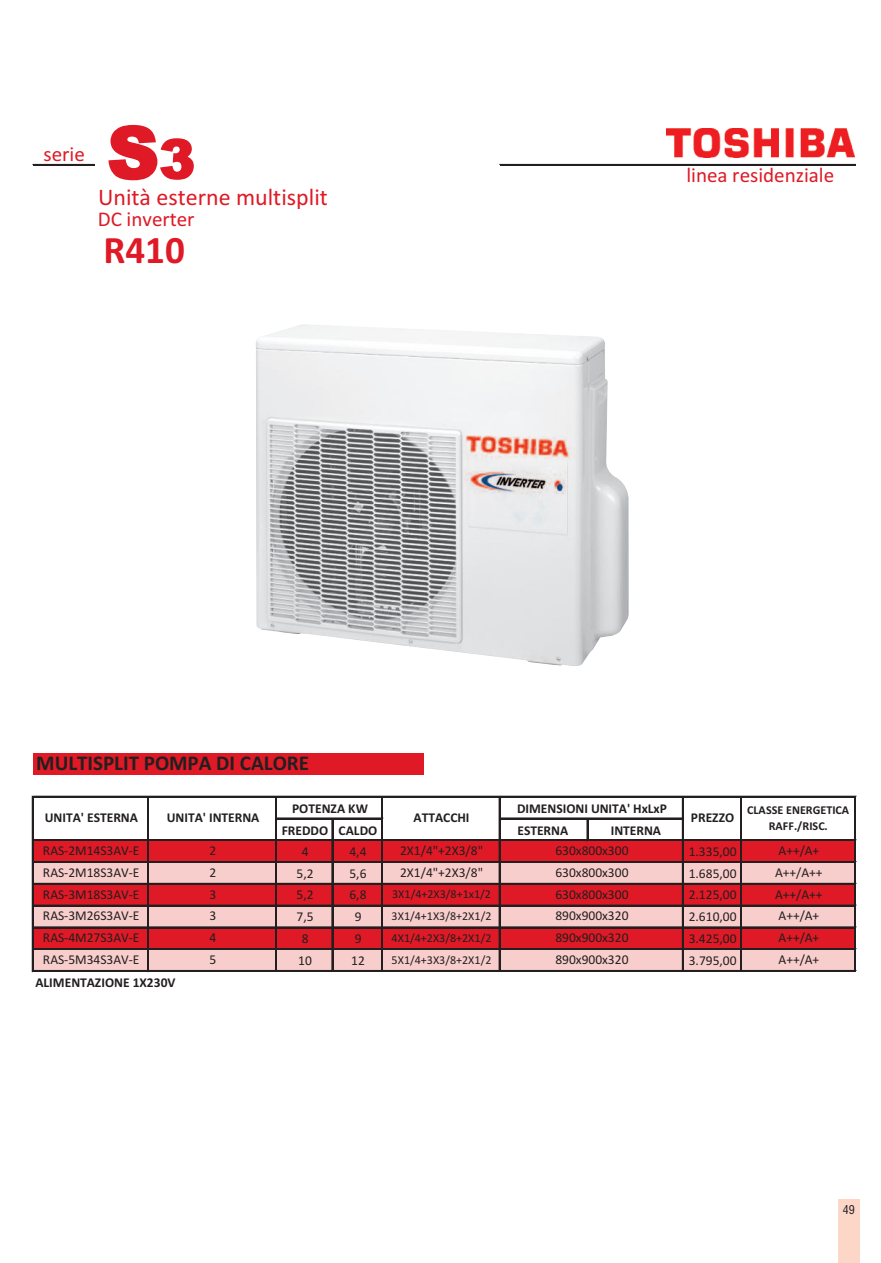
<style>
.page{position:relative;width:881px;height:1263px;background:#fff}
.page>*{position:absolute;margin:0;border:0;box-sizing:border-box;transform-origin:0 0}
.t1{font:900 72px "Arial";color:#df1925}
.t2{font:700 39px "Calibri";color:#df1925}
.t3{font:24px "Calibri";color:#df1925}
.t4{font:21px "Calibri";color:#df1925}
.t5{font:700 21px "Calibri";color:#231f20}
.t6{font:13.5px "Calibri";color:#231f20}
.t7{font:700 13.5px "Calibri";color:#231f20}
.t8{font:12px "Calibri";color:#231f20}
.t9{font:700 12px/16.2px "Calibri";letter-spacing:.005em;color:#231f20;text-align:center}
.t10{font:condensed 12px "Helvetica";color:#231f20}
.s1{font-size:54px}
</style>
<div class="page">
<div style="left:838px;top:1199px;width:21px;height:64px;background:#fcd6c7"></div>
<img style="left:666px;top:129px;width:188px;height:28px">
<div style="left:33px;top:753px;width:390px;height:22px;background:#df1925"></div>
<div style="left:33px;top:840px;width:822px;height:22px;background:#df1925"></div>
<div style="left:33px;top:862px;width:822px;height:22px;background:#f8cecc"></div>
<div style="left:33px;top:884px;width:822px;height:22px;background:#df1925"></div>
<div style="left:33px;top:906px;width:822px;height:22px;background:#f8cecc"></div>
<div style="left:33px;top:927px;width:822px;height:22px;background:#df1925"></div>
<div style="left:33px;top:949px;width:822px;height:22px;background:#f8cecc"></div>
<hr style="left:33px;top:164px;width:61px;height:2px;background:#231f20">
<hr style="left:277px;top:818px;width:106px;height:1px;background:#231f20">
<hr style="left:275px;top:798px;width:1px;height:174px;background:#231f20">
<hr style="left:276px;top:797px;width:1px;height:175px;background:#231f20">
<hr style="left:331px;top:819px;width:1px;height:153px;background:#231f20">
<hr style="left:332px;top:819px;width:1px;height:153px;background:#231f20">
<hr style="left:381px;top:797px;width:2px;height:175px;background:#231f20">
<hr style="left:498px;top:798px;width:1px;height:174px;background:#231f20">
<hr style="left:499px;top:797px;width:1px;height:175px;background:#231f20">
<hr style="left:682px;top:797px;width:1px;height:175px;background:#231f20">
<hr style="left:740px;top:797px;width:1px;height:175px;background:#231f20">
<hr style="left:854px;top:797px;width:1px;height:175px;background:#231f20">
<hr style="left:32px;top:796px;width:2px;height:176px;background:#231f20">
<hr style="left:147px;top:798px;width:1px;height:174px;background:#231f20">
<hr style="left:148px;top:797px;width:1px;height:175px;background:#231f20">
<hr style="left:586px;top:819px;width:2px;height:22px;background:#231f20">
<hr style="left:499px;top:164px;width:356px;height:2px;background:#231f20">
<hr style="left:34px;top:796px;width:821px;height:1px;background:#231f20">
<hr style="left:500px;top:818px;width:183px;height:1px;background:#231f20">
<hr style="left:34px;top:839px;width:821px;height:1px;background:#231f20">
<hr style="left:34px;top:840px;width:821px;height:1px;background:#231f20">
<hr style="left:34px;top:861px;width:821px;height:2px;background:#231f20">
<hr style="left:34px;top:883px;width:821px;height:2px;background:#231f20">
<hr style="left:34px;top:905px;width:821px;height:1px;background:#231f20">
<hr style="left:34px;top:927px;width:821px;height:1px;background:#231f20">
<hr style="left:34px;top:948px;width:821px;height:2px;background:#231f20">
<hr style="left:34px;top:970px;width:821px;height:2px;background:#231f20">
<img style="left:256px;top:324px;width:372px;height:342px">
<h3 class="t4" style="left:43px;top:142px;width:43px">serie</h3>
<h1 class="t1" style="left:107px;top:111px;width:90px">S<span class="s1">3</span></h1>
<h3 class="t3" style="left:98px;top:183px;width:231px">Unità esterne multisplit</h3>
<h3 class="t4" style="left:98px;top:206px;width:98px">DC inverter</h3>
<h2 class="t2" style="left:103px;top:226px;width:83px">R410</h2>
<h3 class="t5" style="left:36px;top:751px;width:274px">MULTISPLIT POMPA DI CALORE</h3>
<h3 class="t4" style="left:686px;top:163px;width:149px">linea residenziale</h3>
<p class="t7" style="left:517px;top:801px;width:151px">DIMENSIONI UNITA' HxLxP</p>
<p class="t7" style="left:292px;top:801px;width:77px">POTENZA KW</p>
<p class="t9" style="left:747px;top:802px;width:103px">CLASSE ENERGETICA<br>RAFF./RISC.</p>
<p class="t7" style="left:45px;top:810px;width:95px">UNITA' ESTERNA</p>
<p class="t7" style="left:167px;top:810px;width:94px">UNITA' INTERNA</p>
<p class="t7" style="left:413px;top:810px;width:57px">ATTACCHI</p>
<p class="t7" style="left:690px;top:810px;width:45px">PREZZO</p>
<p class="t7" style="left:282px;top:822px;width:97px">FREDDO CALDO</p>
<p class="t7" style="left:517px;top:822px;width:52px">ESTERNA</p>
<p class="t7" style="left:610px;top:822px;width:52px">INTERNA</p>
<p class="t6" style="left:301px;top:843px;width:8px">4</p>
<p class="t6" style="left:349px;top:843px;width:19px">4,4</p>
<p class="t6" style="left:688px;top:843px;width:49px">1.335,00</p>
<p class="t6" style="left:296px;top:865px;width:19px">5,2</p>
<p class="t6" style="left:349px;top:865px;width:19px">5,6</p>
<p class="t6" style="left:688px;top:865px;width:49px">1.685,00</p>
<p class="t6" style="left:296px;top:887px;width:19px">5,2</p>
<p class="t6" style="left:349px;top:887px;width:19px">6,8</p>
<p class="t6" style="left:688px;top:887px;width:49px">2.125,00</p>
<p class="t6" style="left:296px;top:909px;width:19px">7,5</p>
<p class="t6" style="left:354px;top:909px;width:8px">9</p>
<p class="t6" style="left:688px;top:909px;width:49px">2.610,00</p>
<p class="t6" style="left:301px;top:930px;width:8px">8</p>
<p class="t6" style="left:354px;top:930px;width:8px">9</p>
<p class="t6" style="left:688px;top:930px;width:49px">3.425,00</p>
<p class="t6" style="left:43px;top:842px;width:98px">RAS-2M14S3AV-E</p>
<p class="t6" style="left:209px;top:842px;width:8px">2</p>
<p class="t6" style="left:400px;top:842px;width:84px">2X1/4"+2X3/8"</p>
<p class="t6" style="left:43px;top:864px;width:98px">RAS-2M18S3AV-E</p>
<p class="t6" style="left:209px;top:864px;width:8px">2</p>
<p class="t6" style="left:400px;top:864px;width:84px">2X1/4"+2X3/8"</p>
<p class="t6" style="left:775px;top:864px;width:49px">A++/A++</p>
<p class="t6" style="left:43px;top:886px;width:98px">RAS-3M18S3AV-E</p>
<p class="t6" style="left:209px;top:886px;width:8px">3</p>
<p class="t8" style="left:392px;top:887px;width:100px">3X1/4+2X3/8+1x1/2</p>
<p class="t6" style="left:775px;top:886px;width:49px">A++/A++</p>
<p class="t6" style="left:778px;top:842px;width:42px">A++/A+</p>
<p class="t6" style="left:555px;top:842px;width:75px">630x800x300</p>
<p class="t6" style="left:555px;top:864px;width:75px">630x800x300</p>
<p class="t6" style="left:555px;top:886px;width:75px">630x800x300</p>
<p class="t6" style="left:209px;top:908px;width:8px">3</p>
<p class="t6" style="left:778px;top:908px;width:42px">A++/A+</p>
<p class="t8" style="left:391px;top:909px;width:101px">3X1/4+1X3/8+2X1/2</p>
<p class="t6" style="left:43px;top:908px;width:98px">RAS-3M26S3AV-E</p>
<p class="t6" style="left:555px;top:908px;width:75px">890x900x320</p>
<p class="t8" style="left:391px;top:930px;width:101px">4X1/4+2X3/8+2X1/2</p>
<p class="t6" style="left:555px;top:930px;width:75px">890x900x320</p>
<p class="t6" style="left:778px;top:930px;width:42px">A++/A+</p>
<p class="t6" style="left:43px;top:930px;width:98px">RAS-4M27S3AV-E</p>
<p class="t6" style="left:209px;top:930px;width:8px">4</p>
<p class="t8" style="left:391px;top:952px;width:101px">5X1/4+3X3/8+2X1/2</p>
<p class="t6" style="left:555px;top:951px;width:75px">890x900x320</p>
<p class="t6" style="left:43px;top:951px;width:98px">RAS-5M34S3AV-E</p>
<p class="t6" style="left:298px;top:952px;width:15px">10</p>
<p class="t6" style="left:351px;top:952px;width:15px">12</p>
<p class="t6" style="left:688px;top:952px;width:49px">3.795,00</p>
<p class="t6" style="left:209px;top:951px;width:8px">5</p>
<p class="t6" style="left:778px;top:951px;width:42px">A++/A+</p>
<p class="t7" style="left:35px;top:975px;width:141px">ALIMENTAZIONE 1X230V</p>
<p class="t10" style="left:842px;top:1205px;width:13px">49</p>
</div>
